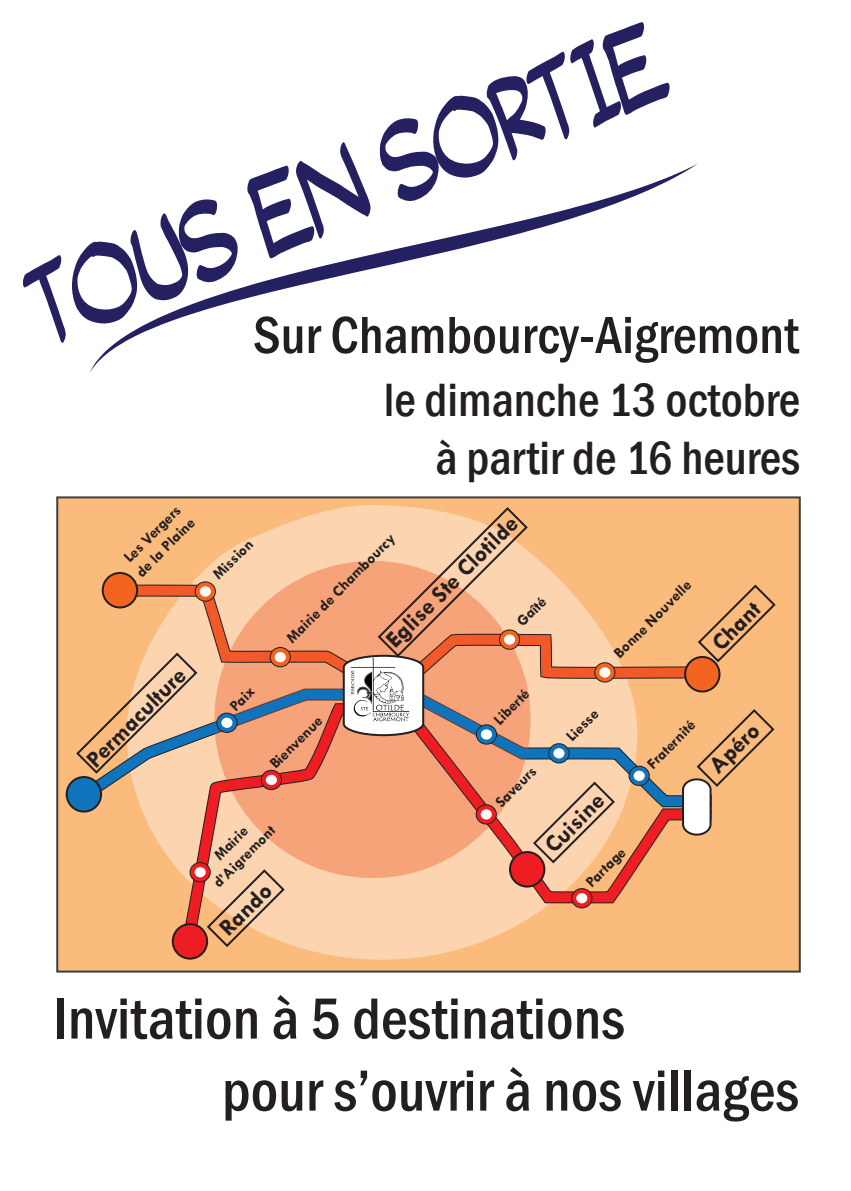
<style>
.page{position:relative;width:851px;height:1191px;background:#fff}
.page>*{position:absolute;margin:0;border:0;box-sizing:border-box;transform-origin:0 0}
.t1{font:90px "Post Human";color:#252161}
.t2{font:500 condensed 60px/72px "Franklin Gothic";color:#231f20}
.t3{font:500 condensed 54px "Franklin Gothic";color:#231f20}
.t4{font:500 condensed 48px/57.6px "Franklin Gothic";color:#231f20;text-align:right}
.t5{font:700 24px "Tw Cen";color:#231f20}
.t6{font:700 15.6px/18.6px "Tw Cen";color:#231f20}
</style>
<div class="page">
<div style="left:56px;top:496px;width:744px;height:476px;background:#fbbb7d;border:2px solid #3e3e3f"></div>
<svg style="left:127px;top:508px;width:431px;height:451px"></svg>
<svg style="left:74px;top:684px;width:644px;height:127px"></svg>
<svg style="left:178px;top:695px;width:540px;height:254px"></svg>
<div style="left:189px;top:862px;width:22px;height:20px;border:6px solid #231f20;border-radius:50%"></div>
<div style="left:261px;top:770px;width:21px;height:20px;border:6px solid #231f20;border-radius:50%"></div>
<div style="left:475px;top:804px;width:21px;height:20px;border:6px solid #231f20;border-radius:50%"></div>
<div style="left:571px;top:888px;width:21px;height:20px;border:6px solid #231f20;border-radius:50%"></div>
<div style="left:192px;top:865px;width:16px;height:14px;background:#fff;border-radius:50%"></div>
<div style="left:190px;top:863px;width:20px;height:18px;border:4px solid #ee1d23;border-radius:50%"></div>
<div style="left:264px;top:773px;width:15px;height:14px;background:#fff;border-radius:50%"></div>
<div style="left:262px;top:771px;width:19px;height:18px;border:4px solid #ee1d23;border-radius:50%"></div>
<div style="left:478px;top:807px;width:15px;height:14px;background:#fff;border-radius:50%"></div>
<div style="left:476px;top:805px;width:19px;height:18px;border:4px solid #ee1d23;border-radius:50%"></div>
<div style="left:574px;top:891px;width:15px;height:14px;background:#fff;border-radius:50%"></div>
<div style="left:572px;top:889px;width:19px;height:18px;border:4px solid #ee1d23;border-radius:50%"></div>
<svg style="left:110px;top:578px;width:605px;height:119px"></svg>
<svg style="left:112px;top:580px;width:601px;height:114px"></svg>
<div style="left:269px;top:647px;width:22px;height:20px;border:6px solid #231f20;border-radius:50%"></div>
<div style="left:594px;top:662px;width:21px;height:20px;border:6px solid #231f20;border-radius:50%"></div>
<div style="left:195px;top:581px;width:21px;height:20px;border:6px solid #231f20;border-radius:50%"></div>
<div style="left:103px;top:573px;width:34px;height:34px;background:#f36421;border-radius:50%"></div>
<div style="left:102px;top:572px;width:36px;height:36px;border:2px solid #231f20;border-radius:50%"></div>
<div style="left:272px;top:650px;width:16px;height:14px;background:#fff;border-radius:50%"></div>
<div style="left:270px;top:648px;width:20px;height:18px;border:4px solid #f36421;border-radius:50%"></div>
<div style="left:597px;top:665px;width:15px;height:14px;background:#fff;border-radius:50%"></div>
<div style="left:595px;top:663px;width:19px;height:18px;border:4px solid #f36421;border-radius:50%"></div>
<div style="left:198px;top:584px;width:15px;height:14px;background:#fff;border-radius:50%"></div>
<div style="left:196px;top:582px;width:19px;height:18px;border:4px solid #f36421;border-radius:50%"></div>
<div style="left:685px;top:657px;width:34px;height:34px;background:#f36421;border-radius:50%"></div>
<div style="left:684px;top:656px;width:36px;height:36px;border:2px solid #231f20;border-radius:50%"></div>
<div style="left:67px;top:777px;width:34px;height:34px;background:#1074bc;border-radius:50%"></div>
<div style="left:66px;top:776px;width:36px;height:36px;border:2px solid #231f20;border-radius:50%"></div>
<div style="left:173px;top:924px;width:34px;height:34px;background:#ee1d23;border-radius:50%"></div>
<div style="left:172px;top:923px;width:36px;height:36px;border:2px solid #231f20;border-radius:50%"></div>
<div style="left:510px;top:852px;width:34px;height:34px;background:#ee1d23;border-radius:50%"></div>
<div style="left:509px;top:851px;width:36px;height:36px;border:2px solid #231f20;border-radius:50%"></div>
<svg style="left:75px;top:651px;width:124px;height:124px"></svg>
<svg style="left:205px;top:868px;width:81px;height:80px"></svg>
<svg style="left:681px;top:707px;width:94px;height:129px"></svg>
<svg style="left:342px;top:505px;width:187px;height:232px;background:#eab393"></svg>
<svg style="left:696px;top:583px;width:80px;height:81px"></svg>
<svg style="left:531px;top:780px;width:85px;height:85px;background:#edc4a0"></svg>
<svg style="left:90px;top:164px;width:607px;height:208px"></svg>
<h1 class="t1" style="left:17px;top:271px;width:677px;rotate:-22deg">TOUS EN SORTIE</h1>
<h3 class="t3" style="left:253px;top:299px;width:547px">Sur Chambourcy-Aigremont</h3>
<p class="t6" style="left:118px;top:554px;width:78px;rotate:-45deg">Les Vergers de la Plaine</p>
<h3 class="t5" style="left:80px;top:753px;width:132px;rotate:-45deg">Permaculture</h3>
<p class="t6" style="left:208px;top:570px;width:52px;rotate:-45deg">Mission</p>
<h3 class="t4" style="left:383px;top:371px;width:418px">le dimanche 13 octobre à partir de 16 heures</h3>
<h3 class="t5" style="left:379px;top:634px;width:178px;rotate:-45deg">Eglise Ste Clotilde</h3>
<p class="t6" style="left:282px;top:633px;width:148px;rotate:-45deg">Mairie de Chambourcy</p>
<p class="t6" style="left:512px;top:616px;width:36px;rotate:-45deg">Gaîté</p>
<p class="t6" style="left:609px;top:648px;width:104px;rotate:-45deg">Bonne Nouvelle</p>
<h3 class="t5" style="left:705px;top:636px;width:60px;rotate:-45deg">Chant</h3>
<p class="t6" style="left:225px;top:701px;width:29px;rotate:-45deg">Paix</p>
<p class="t6" style="left:265px;top:759px;width:69px;rotate:-45deg">Bienvenue</p>
<p class="t6" style="left:196px;top:865px;width:82px;text-align:center;rotate:-45deg">Mairie d’Aigremont</p>
<h3 class="t5" style="left:213px;top:921px;width:66px;rotate:-45deg">Rando</h3>
<p class="t6" style="left:489px;top:715px;width:45px;rotate:-45deg">Liberté</p>
<p class="t6" style="left:561px;top:732px;width:40px;rotate:-45deg">Liesse</p>
<p class="t6" style="left:491px;top:798px;width:52px;rotate:-45deg">Saveurs</p>
<h3 class="t5" style="left:538px;top:839px;width:75px;rotate:-45deg">Cuisine</h3>
<p class="t6" style="left:581px;top:878px;width:51px;rotate:-45deg">Partage</p>
<p class="t6" style="left:642px;top:759px;width:63px;rotate:-45deg">Fraternité</p>
<h3 class="t5" style="left:702px;top:759px;width:63px;rotate:-45deg">Apéro</h3>
<h2 class="t2" style="left:222px;top:982px;width:578px;text-indent:-168px">Invitation à 5 destinations<br>pour s’ouvrir à nos villages</h2>
</div>
